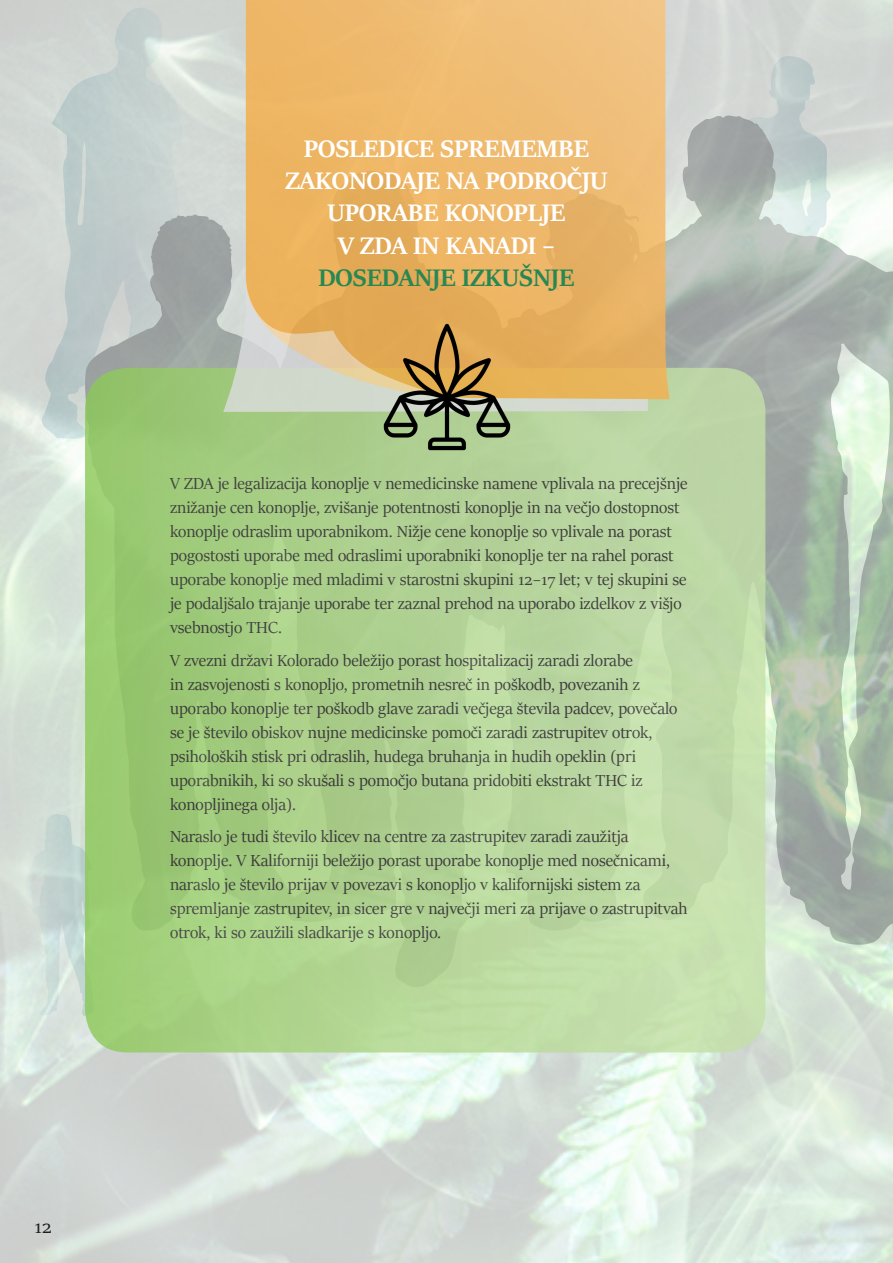
<style>
.page{position:relative;width:893px;height:1263px;background:#fff}
.page>*{position:absolute;margin:0;border:0;box-sizing:border-box;transform-origin:0 0}
.naslov_kazalo{font:700 27px/32.4px "Sitka Banner";color:#fff;text-align:center}
.t1{font:21px "Sitka Banner";color:#231f20}
.t2{font:18px/24px "Sitka Banner";color:#231f20}
.s1{color:#288752}
</style>
<div class="page">
<img style="left:0;top:0;width:893px;height:1263px">
<div style="left:85px;top:368px;width:680px;height:684px;background:linear-gradient(to right,#99c871,#c8deb4);border-radius:43px"></div>
<svg style="left:223px;top:93px;width:425px;height:319px;fill:#d2d9d2"></svg>
<svg style="left:246px;top:0;width:424px;height:399px"></svg>
<img style="left:340px;top:309px;width:213px;height:157px">
<p class="t1" style="left:35px;top:1212px;width:19px">12</p>
<p class="naslov_kazalo" style="left:285px;top:130px;width:323px">POSLEDICE SPREMEMBE<br>ZAKONODAJE NA PODROČJU<br>UPORABE KONOPLJE<br>V ZDA IN KANADI –<br><span class="s1">DOSEDANJE IZKUŠNJE</span></p>
<p class="t2" style="left:170px;top:471px;width:519px">V ZDA je legalizacija konoplje v nemedicinske namene vplivala na precejšnje znižanje cen konoplje, zvišanje potentnosti konoplje in na večjo dostopnost konoplje odraslim uporabnikom. Nižje cene konoplje so vplivale na porast pogostosti uporabe med odraslimi uporabniki konoplje ter na rahel porast uporabe konoplje med mladimi v starostni skupini 12–17 let; v tej skupini se je podaljšalo trajanje uporabe ter zaznal prehod na uporabo izdelkov z višjo vsebnostjo THC.</p>
<p class="t2" style="left:170px;top:647px;width:509px">V zvezni državi Kolorado beležijo porast hospitalizacij zaradi zlorabe<br>in zasvojenosti s konopljo, prometnih nesreč in poškodb, povezanih z uporabo konoplje ter poškodb glave zaradi večjega števila padcev, povečalo se je število obiskov nujne medicinske pomoči zaradi zastrupitev otrok, psiholoških stisk pri odraslih, hudega bruhanja in hudih opeklin (pri uporabnikih, ki so skušali s pomočjo butana pridobiti ekstrakt THC iz konopljinega olja).</p>
<p class="t2" style="left:170px;top:824px;width:519px">Naraslo je tudi število klicev na centre za zastrupitev zaradi zaužitja konoplje. V Kaliforniji beležijo porast uporabe konoplje med nosečnicami, naraslo je število prijav v povezavi s konopljo v kalifornijski sistem za spremljanje zastrupitev, in sicer gre v največji meri za prijave o zastrupitvah otrok, ki so zaužili sladkarije s konopljo.</p>
</div>
